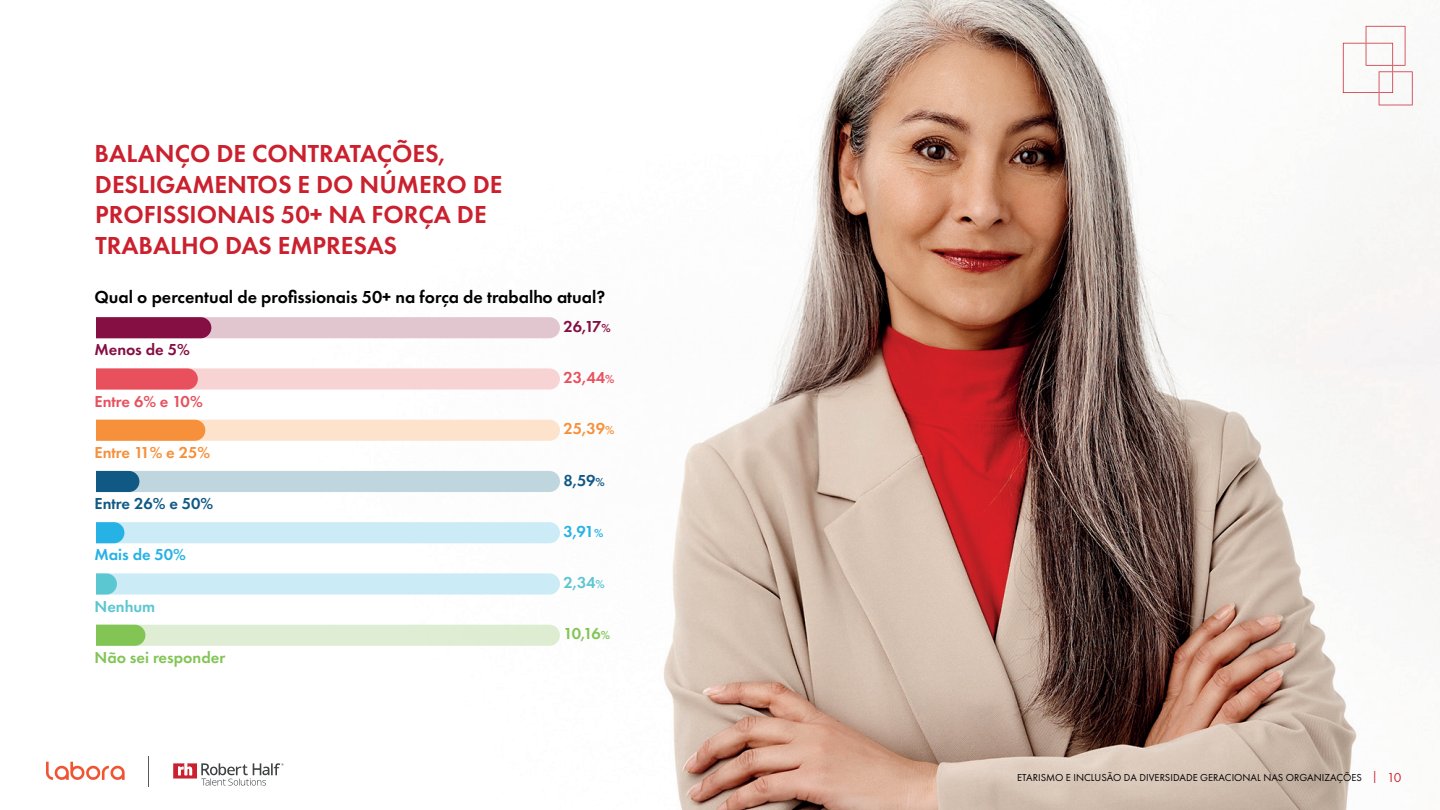
<style>
.page{position:relative;width:1440px;height:810px;background:#fff}
.page>*{position:absolute;margin:0;border:0;box-sizing:border-box;transform-origin:0 0}
.t1{font:600 25.5px/30.6px "Futura PT";color:#cb202e}
.t2{font:600 18px "Futura PT";color:#000001}
.t3{font:600 16.5px "Futura PT";color:#82c555}
.t4{font:600 16.5px "Futura PT";color:#f6903b}
.t5{font:600 16.5px "Futura PT";color:#e8505d}
.t6{font:600 16.5px "Futura PT";color:#105985}
.t7{font:600 16.5px "Futura PT";color:#850e42}
.t8{font:600 16.5px "Futura PT";color:#26b2e5}
.t9{font:600 16.5px "Futura PT";color:#5bc7d1}
.t10{font:10.5px "Futura PT";color:#000001}
.s1{font-size:12px}
.s2{font-size:12px;color:#cb202e}
.s3{font-size:13.5px;color:#cb202e}
</style>
<div class="page">
<img style="left:46px;top:0;width:1394px;height:810px">
<svg style="left:96px;top:317px;width:464px;height:21px"></svg>
<svg style="left:96px;top:368px;width:464px;height:22px"></svg>
<svg style="left:96px;top:420px;width:464px;height:21px"></svg>
<svg style="left:96px;top:471px;width:464px;height:21px"></svg>
<svg style="left:96px;top:522px;width:464px;height:21px"></svg>
<svg style="left:96px;top:573px;width:464px;height:22px"></svg>
<div style="left:145px;top:625px;width:415px;height:21px;background:#deedd3"></div>
<svg style="left:96px;top:625px;width:49px;height:21px"></svg>
<img style="left:1343px;top:43px;width:50px;height:50px">
<img style="left:1366px;top:26px;width:39px;height:40px">
<img style="left:1366px;top:43px;width:27px;height:23px">
<img style="left:1379px;top:71px;width:34px;height:34px">
<img style="left:1379px;top:71px;width:14px;height:22px">
<svg style="left:46px;top:762px;width:79px;height:18px"></svg>
<hr style="left:148px;top:756px;width:1px;height:31px;background:#575a5b">
<svg style="left:173px;top:763px;width:111px;height:23px"></svg>
<p class="t1" style="left:95px;top:138px;width:409px">BALANÇO DE CONTRATAÇÕES,<br>DESLIGAMENTOS E DO NÚMERO DE<br>PROFISSIONAIS 50+ NA FORÇA DE<br>TRABALHO DAS EMPRESAS</p>
<p class="t2" style="left:94px;top:286px;width:512px">Qual o percentual de profissionais 50+ na força de trabalho atual?</p>
<p class="t7" style="left:94px;top:340px;width:97px">Menos de 5%</p>
<p class="t5" style="left:94px;top:391px;width:110px">Entre 6% e 10%</p>
<p class="t7" style="left:564px;top:316px;width:49px">26,17<span class="s1">%</span></p>
<p class="t5" style="left:564px;top:367px;width:52px">23,44<span class="s1">%</span></p>
<p class="t4" style="left:94px;top:442px;width:117px">Entre 11% e 25%</p>
<p class="t6" style="left:94px;top:493px;width:120px">Entre 26% e 50%</p>
<p class="t8" style="left:94px;top:545px;width:93px">Mais de 50%</p>
<p class="t9" style="left:94px;top:596px;width:62px">Nenhum</p>
<p class="t3" style="left:94px;top:647px;width:132px">Não sei responder</p>
<p class="t4" style="left:564px;top:419px;width:53px">25,39<span class="s1">%</span></p>
<p class="t6" style="left:564px;top:470px;width:43px">8,59<span class="s1">%</span></p>
<p class="t8" style="left:564px;top:521px;width:41px">3,91<span class="s1">%</span></p>
<p class="t9" style="left:564px;top:572px;width:43px">2,34<span class="s1">%</span></p>
<p class="t3" style="left:564px;top:624px;width:48px">10,16<span class="s1">%</span></p>
<p class="t10" style="left:1017px;top:771px;width:386px">ETARISMO E INCLUSÃO DA DIVERSIDADE GERACIONAL NAS ORGANIZAÇÕES <span class="s2">|</span> <span class="s3">10</span></p>
</div>
